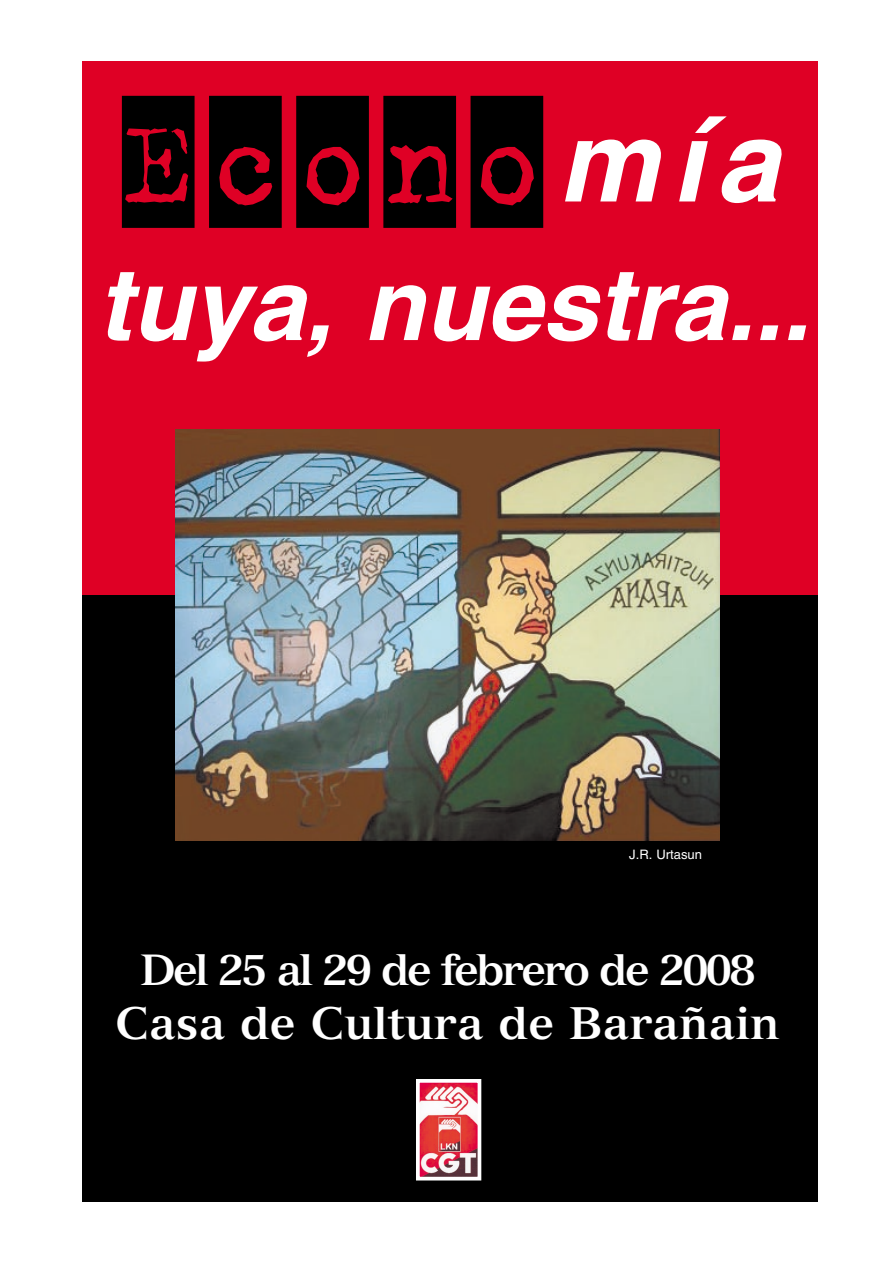
<style>
.page{position:relative;width:893px;height:1263px;background:#fff}
.page>*{position:absolute;margin:0;border:0;box-sizing:border-box;transform-origin:0 0}
.t1{font:132px "Trixie Cameo";letter-spacing:.11em;color:#000}
.t2{font:italic 700 100.5px "Helvetica";color:#fff}
.t3{font:700 44.7px "Versailles";color:#fff}
.t4{font:700 42.75px "Versailles";letter-spacing:-.06em;color:#fff}
.t5{font:13.05px "Helvetica";color:#fff}
.s1{font-family:"Helvetica";font-weight:700;font-style:italic;font-size:113.4px;color:#fff}
</style>
<div class="page">
<div style="left:82px;top:61px;width:735px;height:650px;background:#df0025"></div>
<div style="left:82px;top:596px;width:735px;height:606px;background:#000"></div>
<img style="left:176px;top:429px;width:543px;height:411px">
<img style="left:421px;top:1084px;width:55px;height:92px">
<div style="left:416px;top:1079px;width:65px;height:102px;border:4px solid #fff"></div>
<h1 class="t1" style="left:122px;top:101px;width:658px">ECONO<span class="s1">mía</span></h1>
<h2 class="t2" style="left:98px;top:268px;width:713px">tuya, nuestra...</h2>
<p class="t5" style="left:629px;top:850px;width:74px">J.R. Urtasun</p>
<p class="t4" style="left:139px;top:954px;width:617px">Del 25 al 29 de febrero de 2008</p>
<p class="t3" style="left:115px;top:1008px;width:666px">Casa de Cultura de Barañain</p>
</div>
